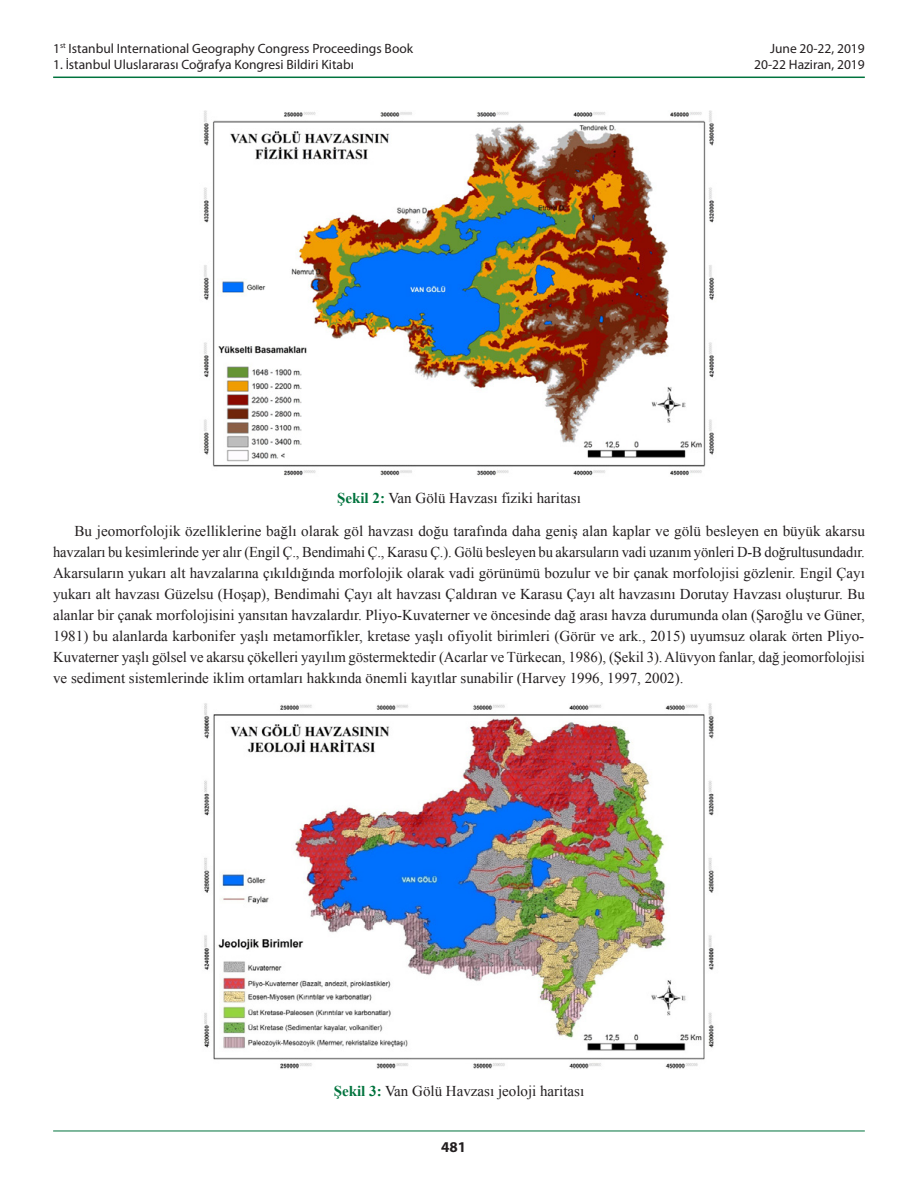
<style>
.page{position:relative;width:918px;height:1188px;background:#fff}
.page>*{position:absolute;margin:0;border:0;box-sizing:border-box;transform-origin:0 0}
.t1{font:15px/21px "Times New Roman";color:#231f20;text-align:justify}
.t2{font:700 15px "Myriad Pro";color:#231f20}
.t3{font:13.5px/16.2px "Myriad Pro";color:#231f20;text-align:right}
.s1{font-weight:700;color:#00733d}
</style>
<div class="page">
<hr style="left:53px;top:77px;width:812px;height:1px;background:#00733d">
<hr style="left:53px;top:1131px;width:812px;height:1px;background:#00733d">
<img style="left:203px;top:110px;width:511px;height:366px">
<img style="left:204px;top:703px;width:510px;height:366px">
<p class="t3" style="left:53px;top:40px;width:362px">1<sup>st</sup> Istanbul International Geography Congress Proceedings Book</p>
<p class="t3" style="left:53px;top:56px;width:302px">1. İstanbul Uluslararası Coğrafya Kongresi Bildiri Kitabı</p>
<p class="t3" style="left:754px;top:40px;width:112px">June 20-22, 2019<br>20-22 Haziran, 2019</p>
<p class="t1" style="left:337px;top:487px;width:245px"><span class="s1">Şekil 2:</span> Van Gölü Havzası fiziki haritası</p>
<p class="t1" style="left:53px;top:521px;width:814px;text-indent:21px">Bu jeomorfolojik özelliklerine bağlı olarak göl havzası doğu tarafında daha geniş alan kaplar ve gölü besleyen en büyük akarsu havzaları bu kesimlerinde yer alır (Engil Ç., Bendimahi Ç., Karasu Ç.). Gölü besleyen bu akarsuların vadi uzanım yönleri D-B doğrultusundadır.<br>Akarsuların yukarı alt havzalarına çıkıldığında morfolojik olarak vadi görünümü bozulur ve bir çanak morfolojisi gözlenir. Engil Çayı yukarı alt havzası Güzelsu (Hoşap), Bendimahi Çayı alt havzası Çaldıran ve Karasu Çayı alt havzasını Dorutay Havzası oluşturur. Bu alanlar bir çanak morfolojisini yansıtan havzalardır. Pliyo-Kuvaterner ve öncesinde dağ arası havza durumunda olan (Şaroğlu ve Güner, 1981) bu alanlarda karbonifer yaşlı metamorfikler, kretase yaşlı ofiyolit birimleri (Görür ve ark., 2015) uyumsuz olarak örten Pliyo-Kuvaterner yaşlı gölsel ve akarsu çökelleri yayılım göstermektedir (Acarlar ve Türkecan, 1986), (Şekil 3). Alüvyon fanlar, dağ jeomorfolojisi ve sediment sistemlerinde iklim ortamları hakkında önemli kayıtlar sunabilir (Harvey 1996, 1997, 2002).</p>
<p class="t1" style="left:334px;top:1080px;width:252px"><span class="s1">Şekil 3:</span> Van Gölü Havzası jeoloji haritası</p>
<p class="t2" style="left:441px;top:1139px;width:26px">481</p>
</div>
